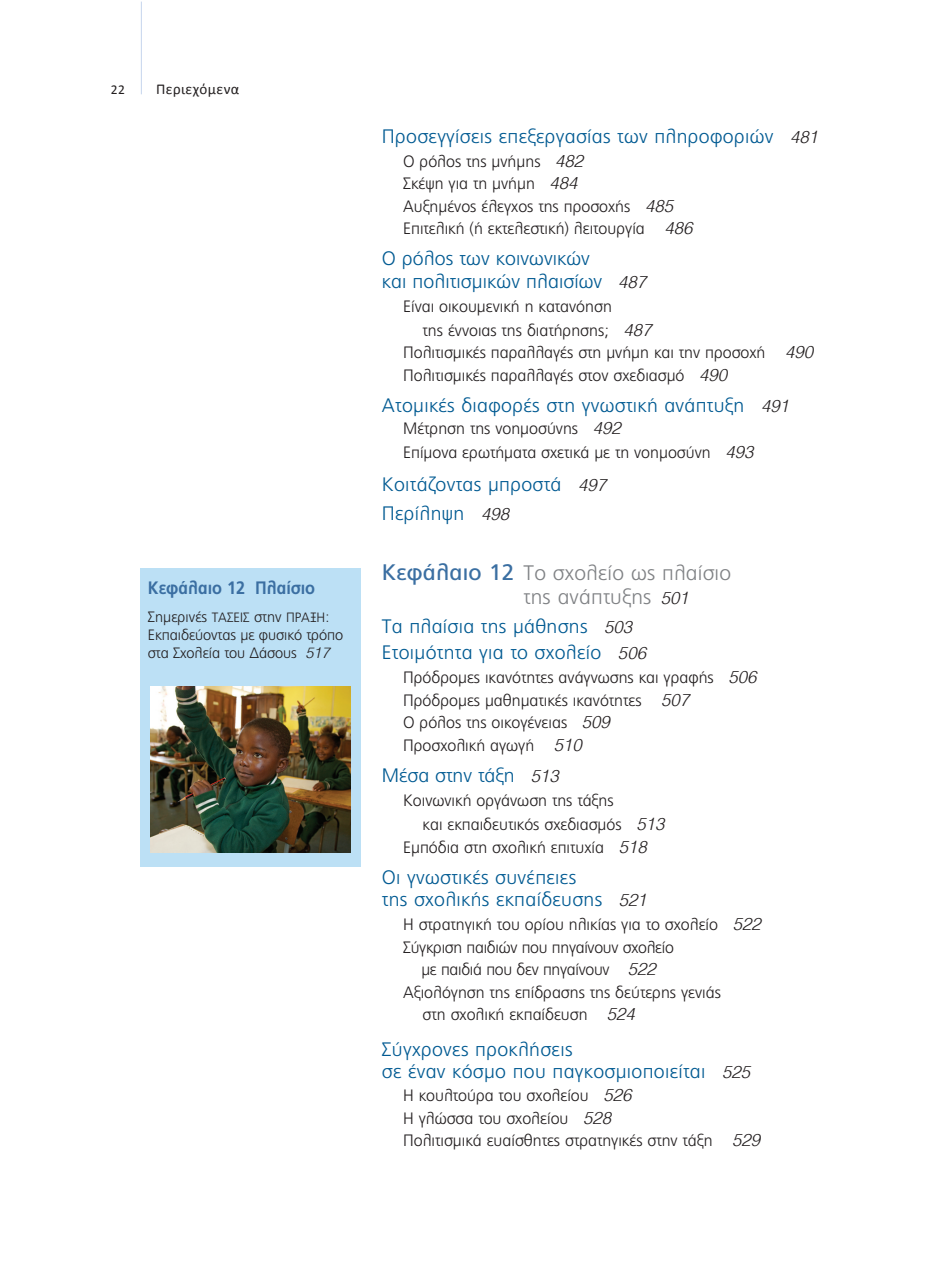
<style>
.page{position:relative;width:936px;height:1276px;background:#fff}
.page>*{position:absolute;margin:0;border:0;box-sizing:border-box;transform-origin:0 0}
.t1{font:300 21px/24px "PF Catalog";letter-spacing:.01em;color:#808285}
.t2{font:300 19.5px/22.5px "PF Catalog";letter-spacing:.015em;color:#015a92}
.t3{font:700 18px "PF Catalog";color:#3b6fa2;scale:.9 1}
.t4{font:300 16.5px/24px "PF Catalog";color:#231f20}
.t5{font:300 16.5px/22.5px "PF Catalog";color:#231f20;text-align:center;scale:.96 1}
.t6{font:300 15px/18px "PF Catalog";letter-spacing:-.005em;color:#231f20}
.t7{font:15px "Calibri";letter-spacing:.025em;color:#231f20}
.t8{font:13.5px "Calibri";color:#231f20}
.s1{font-size:13.5px}
.s2{font-family:"UB Helvetica Light Italic";font-weight:400}
.s3{font-family:"UB Helvetica Light Italic";font-weight:400;font-size:17.25px;color:#231f20}
.s4{font-family:"UB Helvetica Light Italic";font-weight:400;font-size:17.25px}
.s5{font-weight:400;font-size:22.5px;color:#3b6fa2}
</style>
<div class="page">
<hr style="left:141px;top:2px;width:1px;height:92px;background:#c6d5ed">
<div style="left:140px;top:568px;width:221px;height:299px;background:#bce0f5"></div>
<img style="left:150px;top:686px;width:200px;height:166px">
<p class="t8" style="left:111px;top:81px;width:16px">22</p>
<p class="t7" style="left:156px;top:79px;width:85px">Περιεχόμενα</p>
<p class="t3" style="left:148px;top:577px;width:187px">Κεφάλαιο 12 Πλαίσιo</p>
<p class="t6" style="left:148px;top:609px;width:197px">Σημερινές <span class="s1">ΤΑΣΕΙΣ</span> στην <span class="s1">ΠΡΑΞΗ</span>:<br>Εκπαιδεύοντας με φυσικό τρόπο στα Σχολεία του Δάσους <span class="s2">517</span></p>
<p class="t2" style="left:382px;top:126px;width:437px">Προσεγγίσεις επεξεργασίας των πληροφοριών <span class="s3">481</span></p>
<p class="t4" style="left:403px;top:150px;width:182px">Ο ρόλος της μνήμης <span class="s4">482</span></p>
<p class="t4" style="left:403px;top:173px;width:176px">Σκέψη για τη μνήμη <span class="s4">484</span></p>
<p class="t4" style="left:403px;top:195px;width:271px">Αυξημένος έλεγχος της προσοχής <span class="s4">485</span></p>
<p class="t4" style="left:403px;top:218px;width:291px">Επιτελική (ή εκτελεστική) λειτουργία <span class="s4">486</span></p>
<p class="t2" style="left:382px;top:249px;width:266px">Ο ρόλος των κοινωνικών<br>και πολιτισμικών πλαισίων <span class="s3">487</span></p>
<p class="t4" style="left:422px;top:295px;width:230px;text-indent:-20px">Είναι οικουμενική η κατανόηση<br>της έννοιας της διατήρησης; <span class="s4">487</span></p>
<p class="t4" style="left:403px;top:342px;width:411px">Πολιτισμικές παραλλαγές στη μνήμη και την προσοχή <span class="s4">490</span></p>
<p class="t4" style="left:403px;top:364px;width:325px">Πολιτισμικές παραλλαγές στον σχεδιασμό <span class="s4">490</span></p>
<p class="t2" style="left:382px;top:395px;width:408px">Ατομικές διαφορές στη γνωστική ανάπτυξη <span class="s3">491</span></p>
<p class="t4" style="left:403px;top:418px;width:219px">Μέτρηση της νοημοσύνης <span class="s4">492</span></p>
<p class="t4" style="left:403px;top:442px;width:352px">Επίμονα ερωτήματα σχετικά με τη νοημοσύνη <span class="s4">493</span></p>
<p class="t2" style="left:382px;top:474px;width:226px">Κοιτάζοντας μπροστά <span class="s3">497</span></p>
<p class="t2" style="left:382px;top:504px;width:129px">Περίληψη <span class="s3">498</span></p>
<p class="t1" style="left:523px;top:563px;width:209px;text-indent:-142px"><span class="s5">Κεφάλαιο 12</span> Το σχολείο ως πλαίσιο της ανάπτυξης <span class="s3">501</span></p>
<p class="t2" style="left:382px;top:616px;width:252px">Τα πλαίσια της μάθησης <span class="s3">503</span></p>
<p class="t2" style="left:382px;top:643px;width:265px">Ετοιμότητα για το σχολείο <span class="s3">506</span></p>
<p class="t4" style="left:403px;top:667px;width:355px">Πρόδρομες ικανότητες ανάγνωσης και γραφής <span class="s4">506</span></p>
<p class="t4" style="left:403px;top:689px;width:287px">Πρόδρομες μαθηματικές ικανότητες <span class="s4">507</span></p>
<p class="t4" style="left:403px;top:712px;width:208px">Ο ρόλος της οικογένειας <span class="s4">509</span></p>
<p class="t4" style="left:403px;top:734px;width:180px">Προσχολική αγωγή <span class="s4">510</span></p>
<p class="t2" style="left:382px;top:765px;width:178px">Μέσα στην τάξη <span class="s3">513</span></p>
<p class="t4" style="left:422px;top:789px;width:243px;text-indent:-20px">Κοινωνική οργάνωση της τάξης<br>και εκπαιδευτικός σχεδιασμός <span class="s4">513</span></p>
<p class="t4" style="left:403px;top:836px;width:245px">Εμπόδια στη σχολική επιτυχία <span class="s4">518</span></p>
<p class="t2" style="left:382px;top:867px;width:266px">Οι γνωστικές συνέπειες<br>της σχολικής εκπαίδευσης <span class="s3">521</span></p>
<p class="t4" style="left:403px;top:913px;width:359px">Η στρατηγική του ορίου ηλικίας για το σχολείο <span class="s4">522</span></p>
<p class="t5" style="left:403px;top:937px;width:283px">Σύγκριση παιδιών που πηγαίνουν σχολείο με παιδιά που δεν πηγαίνουν <span class="s4">522</span></p>
<p class="t4" style="left:422px;top:982px;width:300px;line-height:22.5px;text-indent:-20px">Αξιολόγηση της επίδρασης της δεύτερης γενιάς στη σχολική εκπαίδευση <span class="s4">524</span></p>
<p class="t2" style="left:382px;top:1039px;width:192px">Σύγχρονες προκλήσεις</p>
<p class="t2" style="left:382px;top:1061px;width:369px">σε έναν κόσμο που παγκοσμιοποιείται <span class="s3">525</span></p>
<p class="t4" style="left:403px;top:1085px;width:230px">Η κουλτούρα του σχολείου <span class="s4">526</span></p>
<p class="t4" style="left:403px;top:1107px;width:209px">Η γλώσσα του σχολείου <span class="s4">528</span></p>
<p class="t4" style="left:403px;top:1130px;width:358px">Πολιτισμικά ευαίσθητες στρατηγικές στην τάξη <span class="s4">529</span></p>
</div>
